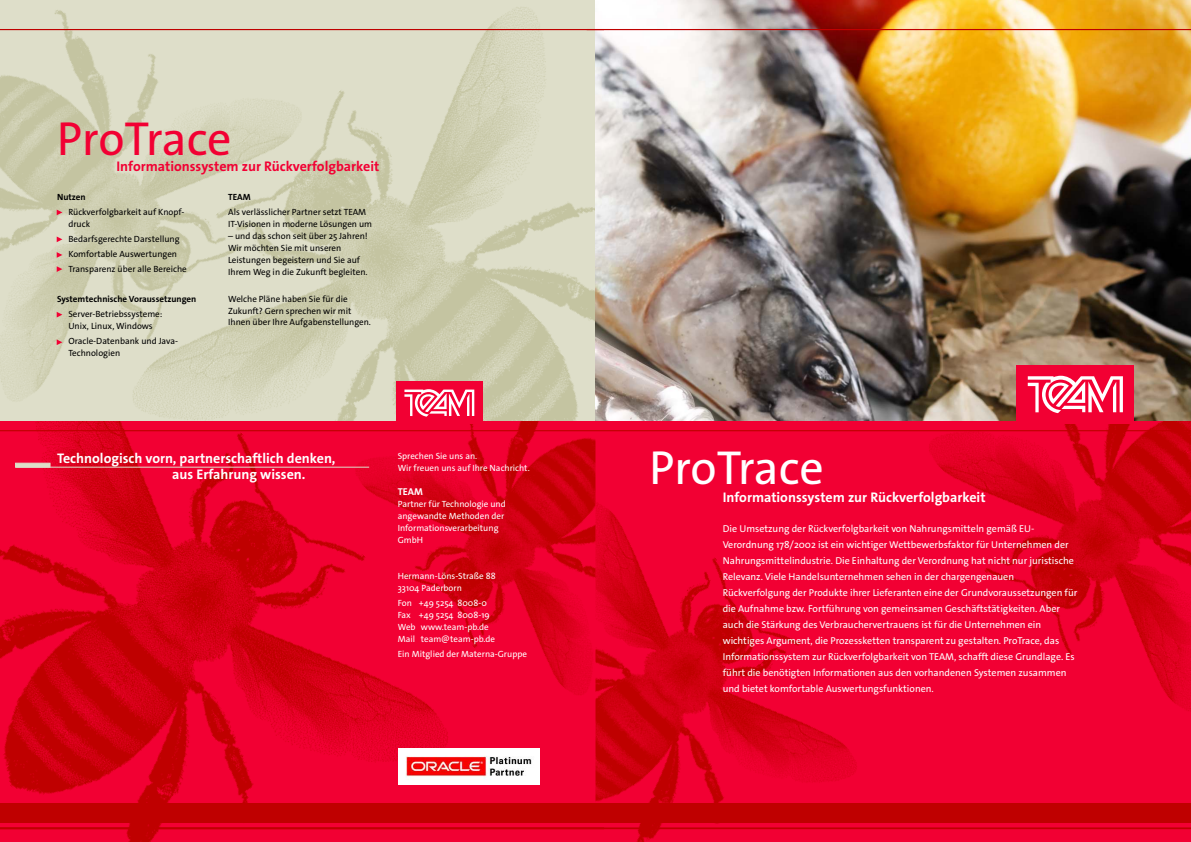
<style>
.page{position:relative;width:1191px;height:842px;background:#fff}
.page>*{position:absolute;margin:0;border:0;box-sizing:border-box;transform-origin:0 0}
.t1{font:48px "The Sans Os F";letter-spacing:-.01em;color:#f20033}
.t2{font:48px "The Sans Os F";letter-spacing:-.01em;color:#fff}
.t3{font:14px/16.4px "The Sans Os F";color:#fff}
.t4{font:14px "The Sans Os F";color:#f20033}
.t5{font:10px/16px "The Sans Os F";color:#fff}
.t6{font:9px/15px "The Sans Os F";color:#000}
.t7{font:9px/12px "The Sans Os F";color:#fff}
</style>
<div class="page">
<img style="left:0;top:0;width:75px;height:421px">
<img style="left:75px;top:0;width:520px;height:421px">
<img style="left:595px;top:0;width:596px;height:421px">
<div style="left:0;top:421px;width:1191px;height:421px;background:#f20033"></div>
<hr style="left:0;top:29px;width:604px;height:1px;background:#bf0000">
<hr style="left:0;top:827px;width:1191px;height:2px;background:#bf0000">
<div style="left:0;top:803px;width:1191px;height:19px;background:#bf0000"></div>
<hr style="left:0;top:430px;width:1191px;height:1px;background:#bf0000">
<hr style="left:586px;top:29px;width:605px;height:1px;background:#bf0000">
<svg style="left:57px;top:210px;width:5px;height:5px"></svg>
<svg style="left:57px;top:312px;width:5px;height:5px"></svg>
<svg style="left:57px;top:266px;width:5px;height:6px"></svg>
<svg style="left:57px;top:252px;width:5px;height:6px"></svg>
<svg style="left:57px;top:236px;width:5px;height:6px"></svg>
<img style="left:919px;top:421px;width:272px;height:290px">
<img style="left:595px;top:495px;width:269px;height:347px">
<img style="left:0;top:421px;width:504px;height:421px">
<img style="left:343px;top:421px;width:252px;height:298px">
<div style="left:1016px;top:365px;width:118px;height:59px;background:#f20033"></div>
<svg style="left:1027px;top:376px;width:96px;height:37px"></svg>
<div style="left:396px;top:381px;width:86px;height:43px;background:#f20033"></div>
<svg style="left:404px;top:389px;width:70px;height:28px"></svg>
<img style="left:399px;top:749px;width:140px;height:35px">
<svg style="left:57px;top:339px;width:5px;height:6px"></svg>
<hr style="left:16px;top:467px;width:353px;height:1px;background:#dedec9">
<svg style="left:15px;top:463px;width:35px;height:4px"></svg>
<h1 class="t1" style="left:57px;top:120px;width:176px">ProTrace</h1>
<p class="t6" style="left:228px;top:191px;width:140px">TEAM<br>Als verlässlicher Partner setzt TEAM</p>
<p class="t6" style="left:228px;top:218px;width:146px">IT-Visionen in moderne Lösungen um</p>
<p class="t6" style="left:228px;top:231px;width:141px;line-height:12px">– und das schon seit über 25 Jahren!<br>Wir möchten Sie mit unseren<br>Leistungen begeistern und Sie auf<br>Ihrem Weg in die Zukunft begleiten.</p>
<p class="t6" style="left:228px;top:294px;width:144px;line-height:11.7px">Welche Pläne haben Sie für die<br>Zukunft? Gern sprechen wir mit<br>Ihnen über Ihre Aufgabenstellungen.</p>
<h2 class="t4" style="left:116px;top:160px;width:264px">Informationssystem zur Rückverfolgbarkeit</h2>
<p class="t6" style="left:68px;top:191px;width:118px;text-indent:-11px">Nutzen<br>Rückverfolgbarkeit auf Knopf-</p>
<p class="t6" style="left:68px;top:218px;width:120px">druck<br>Bedarfsgerechte Darstellung<br>Komfortable Auswertungen<br>Transparenz über alle Bereiche</p>
<p class="t6" style="left:68px;top:293px;width:129px;text-indent:-11px">Systemtechnische Voraussetzungen<br>Server-Betriebssysteme:</p>
<p class="t6" style="left:68px;top:320px;width:111px">Unix, Linux, Windows<br>Oracle-Datenbank und Java-</p>
<p class="t6" style="left:68px;top:347px;width:53px">Technologien</p>
<h2 class="t3" style="left:172px;top:451px;width:165px;text-indent:-115px">Technologisch vorn, partnerschaftlich denken, aus Erfahrung wissen.</h2>
<p class="t7" style="left:398px;top:451px;width:81px">Sprechen Sie uns an.</p>
<p class="t7" style="left:398px;top:463px;width:133px">Wir freuen uns auf Ihre Nachricht.</p>
<p class="t5" style="left:398px;top:484px;width:27px">TEAM</p>
<p class="t7" style="left:398px;top:499px;width:110px">Partner für Technologie und angewandte Methoden der<br>Informationsverarbeitung<br>GmbH</p>
<p class="t7" style="left:398px;top:571px;width:99px">Hermann-Löns-Straße 88<br>33104 Paderborn</p>
<p class="t7" style="left:398px;top:598px;width:99px">Fon +49 5254 8008-0<br>Fax +49 5254 8008-19<br>Web www.team-pb.de<br>Mail team@team-pb.de</p>
<p class="t7" style="left:398px;top:649px;width:131px">Ein Mitglied der Materna-Gruppe</p>
<h1 class="t2" style="left:649px;top:449px;width:176px">ProTrace</h1>
<h2 class="t3" style="left:722px;top:491px;width:264px">Informationssystem zur Rückverfolgbarkeit</h2>
<p class="t5" style="left:722px;top:522px;width:356px">Die Umsetzung der Rückverfolgbarkeit von Nahrungsmitteln gemäß EU-Verordnung 178/2002 ist ein wichtiger Wettbewerbsfaktor für Unternehmen der Nahrungsmittelindustrie. Die Einhaltung der Verordnung hat nicht nur juristische Relevanz. Viele Handelsunternehmen sehen in der chargengenauen Rückverfolgung der Produkte ihrer Lieferanten eine der Grundvoraussetzungen für die Aufnahme bzw. Fortführung von gemeinsamen Geschäftstätigkeiten. Aber auch die Stärkung des Verbrauchervertrauens ist für die Unternehmen ein wichtiges Argument, die Prozessketten transparent zu gestalten. ProTrace, das Informationssystem zur Rückverfolgbarkeit von TEAM, schafft diese Grundlage. Es führt die benötigten Informationen aus den vorhandenen Systemen zusammen und bietet komfortable Auswertungsfunktionen.</p>
</div>
